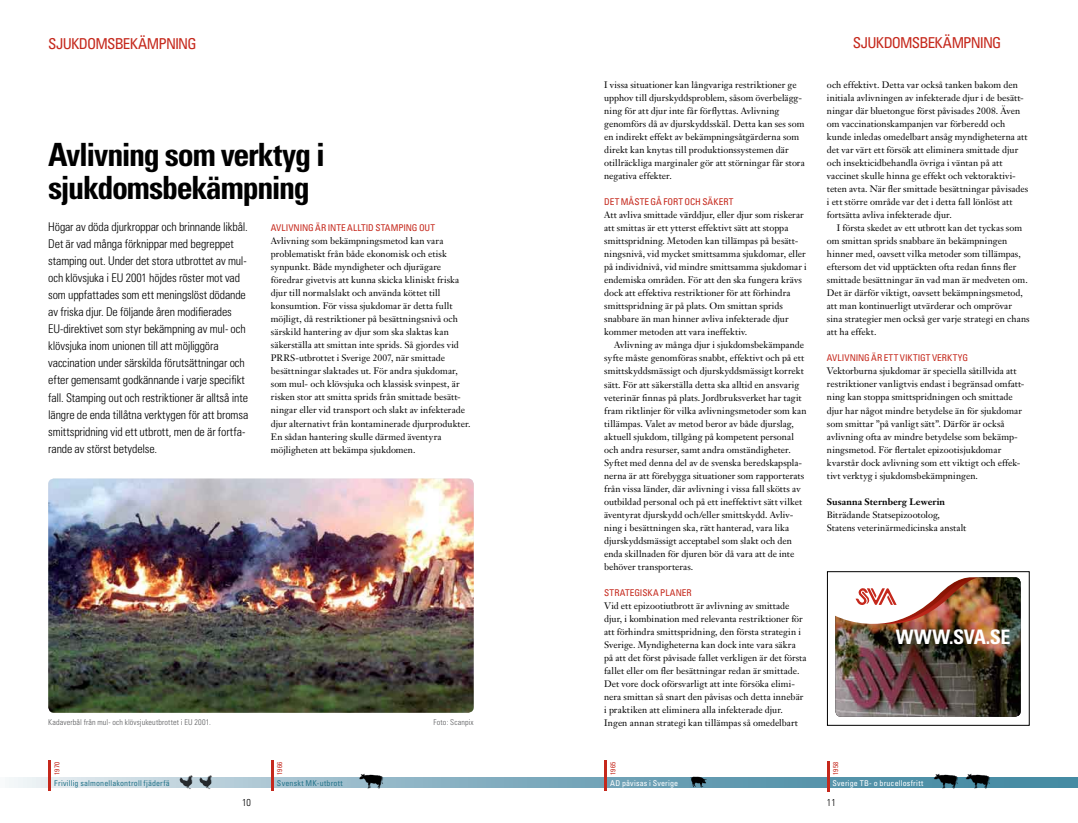
<style>
.page{position:relative;width:1078px;height:823px;background:#fff}
.page>*{position:absolute;margin:0;border:0;box-sizing:border-box;transform-origin:0 0}
.t1{font:700 condensed 32px/33px "Univers";letter-spacing:-.04em;color:#000}
.t2{font:700 condensed 20px "Univers";color:#fff}
.t3{font:condensed 15px "Univers";letter-spacing:-.055em;color:#c5281c}
.t4{font:300 condensed 12px/17px "Univers";letter-spacing:-.01em;color:#000}
.t5{font:300 condensed 10px "Univers";color:#000}
.t6{font:9.3px/13px "Janson Text";letter-spacing:.005em;color:#000}
.t7{font:condensed 9.3px "Univers";letter-spacing:-.015em;color:#c5281c}
.t8{font:700 9.3px "Janson Text";letter-spacing:.005em;color:#000}
.t9{font:300 condensed 8px "Univers";letter-spacing:.02em;color:#58595b}
.t10{font:condensed 8px "Univers";letter-spacing:.02em;color:#237389}
.t11{font:condensed 8px "Univers";letter-spacing:.02em;color:#fff}
.t12{font:condensed 7px "Univers";letter-spacing:.06em;color:#c5281c}
</style>
<div class="page">
<img style="left:48px;top:478px;width:425px;height:234px">
<img style="left:835px;top:577px;width:185px;height:139px">
<img style="left:835px;top:577px;width:143px;height:48px">
<div style="left:826px;top:571px;width:203px;height:154px;border:1px solid #000"></div>
<svg style="left:9px;top:777px;width:1068px;height:10px;background:#85b0c1"></svg>
<hr style="left:604px;top:760px;width:3px;height:30px;background:#c5281c">
<hr style="left:826px;top:760px;width:3px;height:30px;background:#c5281c">
<hr style="left:48px;top:760px;width:3px;height:30px;background:#c5281c">
<hr style="left:271px;top:760px;width:3px;height:30px;background:#c5281c">
<img style="left:358px;top:773px;width:29px;height:16px">
<img style="left:177px;top:775px;width:40px;height:15px">
<img style="left:688px;top:776px;width:20px;height:12px">
<img style="left:929px;top:773px;width:29px;height:16px">
<img style="left:962px;top:773px;width:28px;height:16px">
<h3 class="t3" style="left:48px;top:34px;width:150px">SJUKDOMSBEKÄMPNING</h3>
<h1 class="t1" style="left:48px;top:137px;width:278px">Avlivning som verktyg i sjukdomsbekämpning</h1>
<p class="t7" style="left:271px;top:222px;width:11px">AVLIVNING</p>
<p class="t7" style="left:315px;top:222px;width:18px">ÄR INTE</p>
<p class="t7" style="left:347px;top:222px;width:6px">ALLTID</p>
<p class="t7" style="left:375px;top:222px;width:7px">STAMPING</p>
<p class="t7" style="left:419px;top:222px;width:7px">OUT</p>
<p class="t6" style="left:271px;top:234px;width:201px">Avlivning som bekämpningsmetod kan vara problematiskt från både ekonomisk och etisk synpunkt. Både myndigheter och djurägare föredrar givetvis att kunna skicka kliniskt friska djur till normalslakt och använda köttet till konsumtion. För vissa sjukdomar är detta fullt möjligt, då restriktioner på besättningsnivå och särskild hantering av djur som ska slaktas kan säkerställa att smittan inte sprids. Så gjordes vid PRRS-utbrottet i Sverige 2007, när smittade besättningar slaktades ut. För andra sjukdomar, som mul- och klövsjuka och klassisk svinpest, är risken stor att smitta sprids från smittade besätt&shy;ningar eller vid transport och slakt av infekterade djur alternativt från kontaminerade djurprodukter.<br>En sådan hantering skulle därmed äventyra möjligheten att bekämpa sjukdomen.</p>
<p class="t4" style="left:48px;top:218px;width:202px">Högar av döda djurkroppar och brinnande likbål.<br>Det är vad många förknippar med begreppet stamping out. Under det stora utbrottet av mul&shy;och klövsjuka i EU 2001 höjdes röster mot vad som uppfattades som ett meningslöst dödande av friska djur. De följande åren modifierades EU-direktivet som styr bekämpning av mul- och klövsjuka inom unionen till att möjliggöra vaccination under särskilda förutsättningar och efter gemensamt godkännande i varje specifikt fall. Stamping out och restriktioner är alltså inte längre de enda tillåtna verktygen för att bromsa smittspridning vid ett utbrott, men de är fortfa&shy;rande av störst betydelse.</p>
<p class="t6" style="left:604px;top:78px;width:202px">I vissa situationer kan långvariga restriktioner ge upphov till djurskyddsproblem, såsom överbelägg&shy;ning för att djur inte får förflyttas. Avlivning genomförs då av djurskyddsskäl. Detta kan ses som en indirekt effekt av bekämpningsåtgärderna som direkt kan knytas till produktionssystemen där otillräckliga marginaler gör att störningar får stora negativa effekter.</p>
<p class="t7" style="left:604px;top:196px;width:23px">DET MÅSTE</p>
<p class="t7" style="left:650px;top:196px;width:19px">GÅ FORT</p>
<p class="t7" style="left:684px;top:196px;width:24px">OCH SÄKERT</p>
<p class="t6" style="left:604px;top:208px;width:204px">Att avliva smittade värddjur, eller djur som riskerar att smittas är ett ytterst effektivt sätt att stoppa smittspridning. Metoden kan tillämpas på besätt&shy;ningsnivå, vid mycket smittsamma sjukdomar, eller på individnivå, vid mindre smittsamma sjukdomar i endemiska områden. För att den ska fungera krävs dock att effektiva restriktioner för att förhindra smittspridning är på plats. Om smittan sprids snabbare än man hinner avliva infekterade djur kommer metoden att vara ineffektiv.</p>
<p class="t6" style="left:604px;top:338px;width:204px;text-indent:10px">Avlivning av många djur i sjukdomsbekämpande syfte måste genomföras snabbt, effektivt och på ett smittskyddsmässigt och djurskyddsmässigt korrekt sätt. För att säkerställa detta ska alltid en ansvarig veterinär finnas på plats. Jordbruksverket har tagit fram riktlinjer för vilka avlivningsmetoder som kan tillämpas. Valet av metod beror av både djurslag, aktuell sjukdom, tillgång på kompetent personal och andra resurser, samt andra omständigheter.<br>Syftet med denna del av de svenska beredskapspla&shy;nerna är att förebygga situationer som rapporterats från vissa länder, där avlivning i vissa fall skötts av outbildad personal och på ett ineffektivt sätt vilket äventyrat djurskydd och/eller smittskydd. Avliv&shy;ning i besättningen ska, rätt hanterad, vara lika djurskyddsmässigt acceptabel som slakt och den enda skillnaden för djuren bör då vara att de inte behöver transporteras.</p>
<p class="t7" style="left:604px;top:586px;width:12px">STRATEGISKA</p>
<p class="t7" style="left:660px;top:586px;width:7px">PLANER</p>
<p class="t6" style="left:604px;top:598px;width:204px">Vid ett epizootiutbrott är avlivning av smittade djur, i kombination med relevanta restriktioner för att förhindra smittspridning, den första strategin i Sverige. Myndigheterna kan dock inte vara säkra på att det först påvisade fallet verkligen är det första fallet eller om fler besättningar redan är smittade.<br>Det vore dock oförsvarligt att inte försöka elimi&shy;nera smittan så snart den påvisas och detta innebär i praktiken att eliminera alla infekterade djur.</p>
<p class="t9" style="left:48px;top:717px;width:164px">Kadaverbål från mul- och klövsjukeutbrottet i EU 2001.</p>
<p class="t9" style="left:433px;top:717px;width:42px">Foto: Scanpix</p>
<p class="t6" style="left:604px;top:715px;width:195px">Ingen annan strategi kan tillämpas så omedelbart</p>
<p class="t12" style="left:53px;top:774px;width:15px;rotate:-90deg">1970</p>
<p class="t10" style="left:54px;top:777px;width:117px">FRIVILLIG SALMONELLAKONTROLL FJÄDERFÄ</p>
<p class="t12" style="left:275px;top:774px;width:15px;rotate:-90deg">1966</p>
<p class="t10" style="left:277px;top:777px;width:67px">SVENSKT MK-UTBROTT</p>
<p class="t12" style="left:608px;top:774px;width:15px;rotate:-90deg">1965</p>
<p class="t11" style="left:610px;top:777px;width:70px">AD PÅVISAS I SVERIGE</p>
<h3 class="t3" style="left:852px;top:33px;width:150px">SJUKDOMSBEKÄMPNING</h3>
<p class="t6" style="left:826px;top:78px;width:203px">och effektivt. Detta var också tanken bakom den initiala avlivningen av infekterade djur i de besätt&shy;ningar där bluetongue först påvisades 2008. Även om vaccinationskampanjen var förberedd och kunde inledas omedelbart ansåg myndigheterna att det var värt ett försök att eliminera smittade djur och insekticidbehandla övriga i väntan på att vaccinet skulle hinna ge effekt och vektoraktivi&shy;teten avta. När fler smittade besättningar påvisades i ett större område var det i detta fall lönlöst att fortsätta avliva infekterade djur.</p>
<p class="t6" style="left:826px;top:221px;width:204px;text-indent:10px">I första skedet av ett utbrott kan det tyckas som om smittan sprids snabbare än bekämpningen hinner med, oavsett vilka metoder som tillämpas, eftersom det vid upptäckten ofta redan finns fler smittade besättningar än vad man är medveten om.<br>Det är därför viktigt, oavsett bekämpningsmetod, att man kontinuerligt utvärderar och omprövar sina strategier men också ger varje strategi en chans att ha effekt.</p>
<p class="t7" style="left:826px;top:352px;width:11px">AVLIVNING</p>
<p class="t7" style="left:871px;top:352px;width:34px">ÄRETT VIKTIGT</p>
<p class="t7" style="left:931px;top:352px;width:7px">VERKTYG</p>
<p class="t6" style="left:826px;top:364px;width:199px">Vektorburna sjukdomar är speciella såtillvida att restriktioner vanligtvis endast i begränsad omfatt&shy;ning kan stoppa smittspridningen och smittade djur har något mindre betydelse än för sjukdomar som smittar ”på vanligt sätt”. Därför är också avlivning ofta av mindre betydelse som bekämp&shy;ningsmetod. För flertalet epizootisjukdomar kvarstår dock avlivning som ett viktigt och effek&shy;tivt verktyg i sjukdomsbekämpningen.</p>
<p class="t8" style="left:826px;top:495px;width:120px">Susanna Sternberg Lewerin</p>
<p class="t6" style="left:826px;top:507px;width:141px">Biträdande Statsepizootolog,<br>Statens veterinärmedicinska anstalt</p>
<p class="t12" style="left:831px;top:774px;width:15px;rotate:-90deg">1958</p>
<h2 class="t2" style="left:895px;top:624px;width:105px">www.sva.se</h2>
<p class="t11" style="left:832px;top:777px;width:92px">SVERIGE TB- O BRUCELLOSFRITT</p>
<p class="t5" style="left:242px;top:796px;width:10px">10</p>
<p class="t5" style="left:826px;top:796px;width:10px">11</p>
</div>
